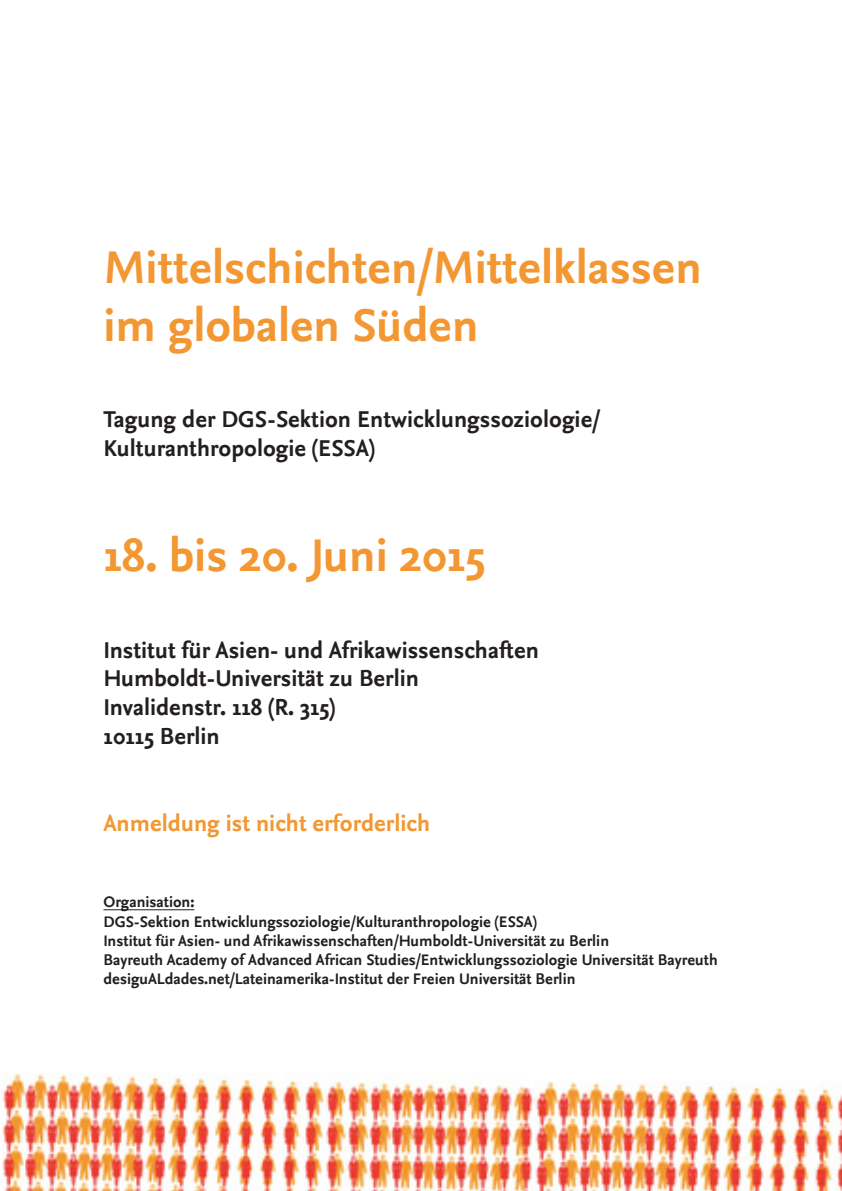
<style>
.page{position:relative;width:842px;height:1191px;background:#fff}
.page>*{position:absolute;margin:0;border:0;box-sizing:border-box;transform-origin:0 0}
.t1{font:700 48px/57.6px "Nexus Sans";color:#f29731}
.t2{font:700 24px "Nexus Sans";color:#231f20}
.t3{font:700 24px "Nexus Sans";color:#f29731}
.t4{font:700 16px "Nexus Sans";color:#231f20}
</style>
<div class="page">
<hr style="left:103px;top:909px;width:91px;height:1px;background:#231f20">
<img style="left:1px;top:1073px;width:533px;height:118px">
<img style="left:534px;top:1081px;width:308px;height:110px">
<p class="t1" style="left:103px;top:239px;width:600px">Mittelschichten/Mittelklassen im globalen Süden</p>
<p class="t2" style="left:103px;top:405px;width:498px">Tagung der DGS-Sektion Entwicklungssoziologie/</p>
<p class="t2" style="left:103px;top:434px;width:273px">Kulturanthropologie (ESSA)</p>
<p class="t1" style="left:103px;top:527px;width:383px">18. bis 20. Juni 2015</p>
<p class="t2" style="left:103px;top:636px;width:437px">Institut für Asien- und Afrikawissenschaften</p>
<p class="t2" style="left:103px;top:665px;width:317px">Humboldt-Universität zu Berlin</p>
<p class="t2" style="left:103px;top:693px;width:233px">Invalidenstr. 118 (R. 315)</p>
<p class="t2" style="left:103px;top:722px;width:118px">10115 Berlin</p>
<p class="t3" style="left:103px;top:809px;width:328px">Anmeldung ist nicht erforderlich</p>
<p class="t4" style="left:103px;top:893px;width:92px">Organisation:</p>
<p class="t4" style="left:103px;top:912px;width:435px">DGS-Sektion Entwicklungssoziologie/Kulturanthropologie (ESSA)</p>
<p class="t4" style="left:103px;top:931px;width:507px">Institut für Asien- und Afrikawissenschaften/Humboldt-Universität zu Berlin</p>
<p class="t4" style="left:103px;top:950px;width:616px">Bayreuth Academy of Advanced African Studies/Entwicklungssoziologie Universität Bayreuth</p>
<p class="t4" style="left:103px;top:969px;width:473px">desiguALdades.net/Lateinamerika-Institut der Freien Universität Berlin</p>
</div>
